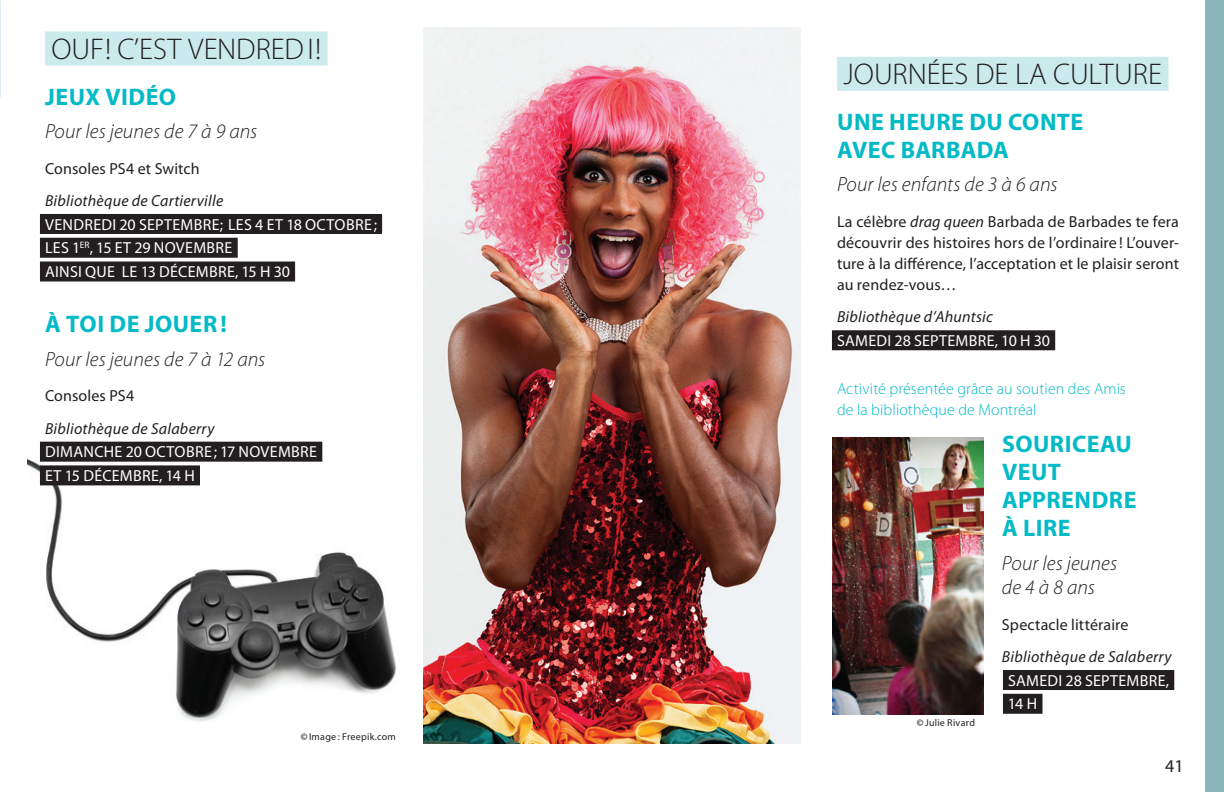
<style>
.page{position:relative;width:1224px;height:792px;background:#fff}
.page>*{position:absolute;margin:0;border:0;box-sizing:border-box;transform-origin:0 0}
.t1{font:300 30px "Myriad Pro";color:#231f20}
.t2{font:700 24px/28px "Myriad Pro";letter-spacing:.02em;color:#03bac6}
.t3{font:italic 300 20.6px/24.6px "Myriad Pro";letter-spacing:.005em;color:#231f20}
.t4{font:18px "Myriad Pro";color:#231f20}
.t5{font:16px/21px "Myriad Pro";letter-spacing:.01em;color:#231f20;text-align:justify}
.t6{font:16px/23.8px "Myriad Pro";letter-spacing:.02em;color:#fff}
.t7{font:italic 16px "Myriad Pro";letter-spacing:.015em;color:#231f20}
.t8{font:300 16px/21px "Myriad Pro";letter-spacing:.005em;color:#03bac6}
.t9{font:10px "Myriad Pro";letter-spacing:.03em;color:#231f20}
.s1{font-weight:600}
.s2{font-style:italic}
</style>
<div class="page">
<img style="left:423px;top:27px;width:378px;height:717px">
<img style="left:27px;top:441px;width:370px;height:281px">
<div style="left:1205px;top:0;width:19px;height:792px;background:#8ab6b9"></div>
<div style="left:837px;top:57px;width:331px;height:34px;background:#cbeaee"></div>
<div style="left:832px;top:330px;width:223px;height:20px;background:#231f20"></div>
<div style="left:1003px;top:670px;width:171px;height:20px;background:#231f20"></div>
<div style="left:1003px;top:694px;width:40px;height:20px;background:#231f20"></div>
<img style="left:833px;top:438px;width:151px;height:277px">
<div style="left:45px;top:32px;width:283px;height:34px;background:#cbeaee"></div>
<div style="left:40px;top:214px;width:342px;height:20px;background:#231f20"></div>
<div style="left:40px;top:238px;width:198px;height:20px;background:#231f20"></div>
<div style="left:40px;top:262px;width:255px;height:20px;background:#231f20"></div>
<div style="left:40px;top:442px;width:282px;height:20px;background:#231f20"></div>
<div style="left:40px;top:465px;width:160px;height:20px;background:#231f20"></div>
<h1 class="t1" style="left:52px;top:30px;width:271px">OUF! C’EST VENDREDI!</h1>
<h2 class="t2" style="left:45px;top:82px;width:132px">JEUX VIDÉO</h2>
<p class="t3" style="left:45px;top:119px;width:214px">Pour les jeunes de 7 à 9 ans</p>
<p class="t5" style="left:45px;top:157px;width:156px">Consoles PS4 et Switch</p>
<p class="t7" style="left:45px;top:191px;width:180px">Bibliothèque de Cartierville</p>
<p class="t6" style="left:45px;top:212px;width:333px">VENDREDI 20 SEPTEMBRE; LES 4 ET 18 OCTOBRE;<br>LES 1<sup>ER</sup>, 15 ET 29 NOVEMBRE<br>AINSI QUE LE 13 DÉCEMBRE, 15 H 30</p>
<h2 class="t2" style="left:45px;top:309px;width:183px">À TOI DE JOUER!</h2>
<p class="t3" style="left:45px;top:346px;width:222px">Pour les jeunes de 7 à 12 ans</p>
<p class="t5" style="left:45px;top:385px;width:91px">Consoles PS4</p>
<p class="t7" style="left:45px;top:418px;width:171px">Bibliothèque de Salaberry</p>
<p class="t6" style="left:45px;top:440px;width:273px">DIMANCHE 20 OCTOBRE; 17 NOVEMBRE<br>ET 15 DÉCEMBRE, 14 H</p>
<p class="t9" style="left:301px;top:730px;width:97px"><span class="s1">©</span>Image : Freepik.com</p>
<h1 class="t1" style="left:844px;top:56px;width:320px">JOURNÉES DE LA CULTURE</h1>
<h2 class="t2" style="left:837px;top:107px;width:248px">UNE HEURE DU CONTE<br>AVEC BARBADA</h2>
<p class="t3" style="left:837px;top:172px;width:222px">Pour les enfants de 3 à 6 ans</p>
<p class="t5" style="left:837px;top:211px;width:344px">La célèbre <span class="s2">drag queen</span> Barbada de Barbades te fera découvrir des histoires hors de l’ordinaire ! L’ouver&shy;ture à la différence, l’acceptation et le plaisir seront au rendez-vous…</p>
<p class="t7" style="left:837px;top:307px;width:157px">Bibliothèque d’Ahuntsic</p>
<p class="t6" style="left:837px;top:328px;width:215px">SAMEDI 28 SEPTEMBRE, 10 H 30</p>
<p class="t8" style="left:837px;top:378px;width:290px">Activité présentée grâce au soutien des Amis de la bibliothèque de Montréal</p>
<h2 class="t2" style="left:1002px;top:429px;width:136px">SOURICEAU<br>VEUT<br>APPRENDRE<br>À LIRE</h2>
<p class="t3" style="left:1002px;top:550px;width:117px">Pour les jeunes de 4 à 8 ans</p>
<p class="t5" style="left:1002px;top:613px;width:128px">Spectacle littéraire</p>
<p class="t7" style="left:1002px;top:647px;width:171px">Bibliothèque de Salaberry</p>
<p class="t6" style="left:1008px;top:668px;width:163px">SAMEDI 28 SEPTEMBRE,<br>14 H</p>
<p class="t9" style="left:917px;top:717px;width:60px"><span class="s1">©</span>Julie Rivard</p>
<p class="t4" style="left:1165px;top:755px;width:20px">41</p>
</div>
